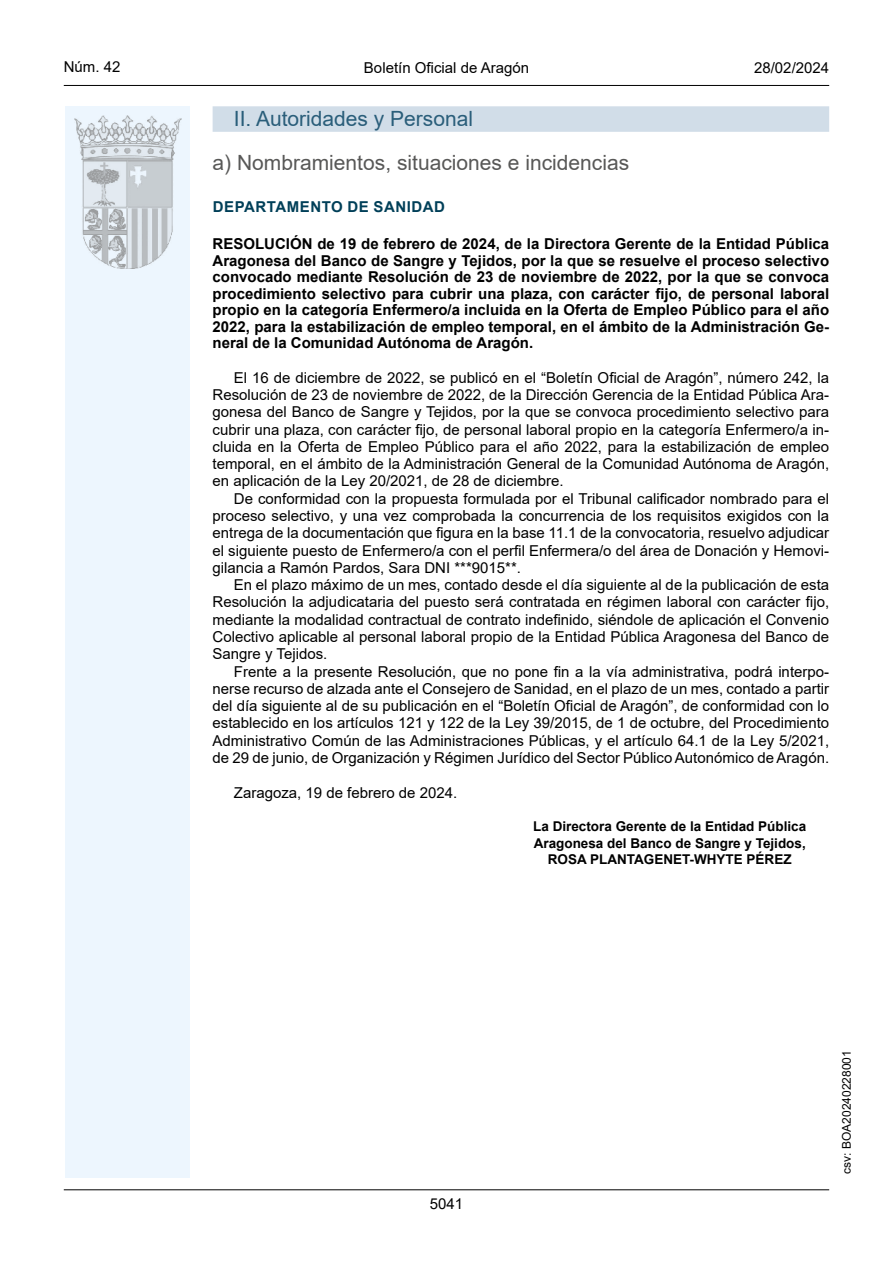
<style>
.page{position:relative;width:893px;height:1263px;background:#fff}
.page>*{position:absolute;margin:0;border:0;box-sizing:border-box;transform-origin:0 0}
.Sub_Seccion{font:21px "Arial";color:#585857}
.Titulo_sec{font:21px "Arial";color:#2a5e7a}
.inicio_de_parrafo{font:15px/17.2px "Arial";color:#000;text-align:justify}
.Titulo_text{font:15px/16.5px "Arial Bold MT2";color:#000;text-align:justify}
.estilo_head-c{font:15px "Arial";color:#000}
.emisor_text{font:15px "Arial Bold MT2";letter-spacing:.035em;color:#003f58}
.estilo_head-d{font:15px "Arial MT2";color:#000}
.estilo_head-i{font:15px "Arial MT2";color:#000}
.numero_pagina{font:15px "Arial MT2";color:#000}
.firma_der{font:13.5px "Arial Bold MT2";color:#000}
.estilo_head-i-2{font:12px "Arial MT2";color:#000}
.s1{font-family:"Arial";font-weight:700}
</style>
<div class="page">
<div style="left:65px;top:106px;width:125px;height:1072px;background:#edf6fe"></div>
<img style="left:75px;top:115px;width:106px;height:153px">
<hr style="left:64px;top:85px;width:765px;height:1px;background:#000">
<hr style="left:64px;top:1189px;width:765px;height:1px;background:#000">
<div style="left:213px;top:106px;width:616px;height:26px;background:#d1dde8"></div>
<p class="estilo_head-i" style="left:64px;top:57px;width:58px">Núm. 42</p>
<p class="estilo_head-c" style="left:364px;top:57px;width:167px">Boletín Oficial de Aragón</p>
<p class="estilo_head-d" style="left:754px;top:57px;width:77px">28/02/2024</p>
<h3 class="Titulo_sec" style="left:234px;top:104px;width:241px">II. Autoridades y Personal</h3>
<h4 class="Sub_Seccion" style="left:213px;top:148px;width:418px">a) Nombramientos, situaciones e incidencias</h4>
<h5 class="emisor_text" style="left:213px;top:196px;width:234px">DEPARTAMENTO DE SANIDAD</h5>
<p class="Titulo_text" style="left:213px;top:236px;width:618px">RESOLUCIÓN de 19 de febrero de 2024, de la Directora Gerente de la Entidad Pública Aragonesa del Banco de Sangre y Tejidos, por la que se resuelve el proceso selectivo convocado mediante Resolución de 23 de noviembre de 2022, por la que se convoca <span class="s1">procedimiento selectivo para cubrir una plaza, con carácter fijo, de personal laboral </span>propio en la categoría Enfermero/a incluida en la Oferta de Empleo Público para el año 2022, para la estabilización de empleo temporal, en el ámbito de la Administración Ge&shy;neral de la Comunidad Autónoma de Aragón.</p>
<p class="inicio_de_parrafo" style="left:213px;top:369px;width:618px;text-indent:21px">El 16 de diciembre de 2022, se publicó en el “Boletín Oficial de Aragón”, número 242, la Resolución de 23 de noviembre de 2022, de la Dirección Gerencia de la Entidad Pública Ara&shy;gonesa del Banco de Sangre y Tejidos, por la que se convoca procedimiento selectivo para cubrir una plaza, con carácter fijo, de personal laboral propio en la categoría Enfermero/a in&shy;cluida en la Oferta de Empleo Público para el año 2022, para la estabilización de empleo temporal, en el ámbito de la Administración General de la Comunidad Autónoma de Aragón, en aplicación de la Ley 20/2021, de 28 de diciembre.</p>
<p class="inicio_de_parrafo" style="left:213px;top:490px;width:618px;text-indent:21px">De conformidad con la propuesta formulada por el Tribunal calificador nombrado para el proceso selectivo, y una vez comprobada la concurrencia de los requisitos exigidos con la entrega de la documentación que figura en la base 11.1 de la convocatoria, resuelvo adjudicar el siguiente puesto de Enfermero/a con el perfil Enfermera/o del área de Donación y Hemovi&shy;gilancia a Ramón Pardos, Sara DNI ***9015**.</p>
<p class="inicio_de_parrafo" style="left:213px;top:576px;width:618px;text-indent:21px">En el plazo máximo de un mes, contado desde el día siguiente al de la publicación de esta Resolución la adjudicataria del puesto será contratada en régimen laboral con carácter fijo, mediante la modalidad contractual de contrato indefinido, siéndole de aplicación el Convenio Colectivo aplicable al personal laboral propio de la Entidad Pública Aragonesa del Banco de Sangre y Tejidos.</p>
<p class="inicio_de_parrafo" style="left:213px;top:662px;width:618px;text-indent:21px">Frente a la presente Resolución, que no pone fin a la vía administrativa, podrá interpo&shy;nerse recurso de alzada ante el Consejero de Sanidad, en el plazo de un mes, contado a partir del día siguiente al de su publicación en el “Boletín Oficial de Aragón”, de conformidad con lo establecido en los artículos 121 y 122 de la Ley 39/2015, de 1 de octubre, del Procedimiento Administrativo Común de las Administraciones Públicas, y el artículo 64.1 de la Ley 5/2021, de 29 de junio, de Organización y Régimen Jurídico del Sector Público Autonómico de Aragón.</p>
<p class="inicio_de_parrafo" style="left:234px;top:783px;width:225px">Zaragoza, 19 de febrero de 2024.</p>
<p class="firma_der" style="left:533px;top:817px;width:275px">La Directora Gerente de la Entidad Pública</p>
<p class="firma_der" style="left:534px;top:833px;width:274px">Aragonesa del Banco de Sangre y Tejidos,</p>
<p class="firma_der" style="left:548px;top:850px;width:245px">ROSA PLANTAGENET-WHYTE PÉREZ</p>
<p class="numero_pagina" style="left:430px;top:1193px;width:35px">5041</p>
<p class="estilo_head-i-2" style="left:838px;top:1174px;width:125px;rotate:-90deg">csv: BOA20240228001</p>
</div>
